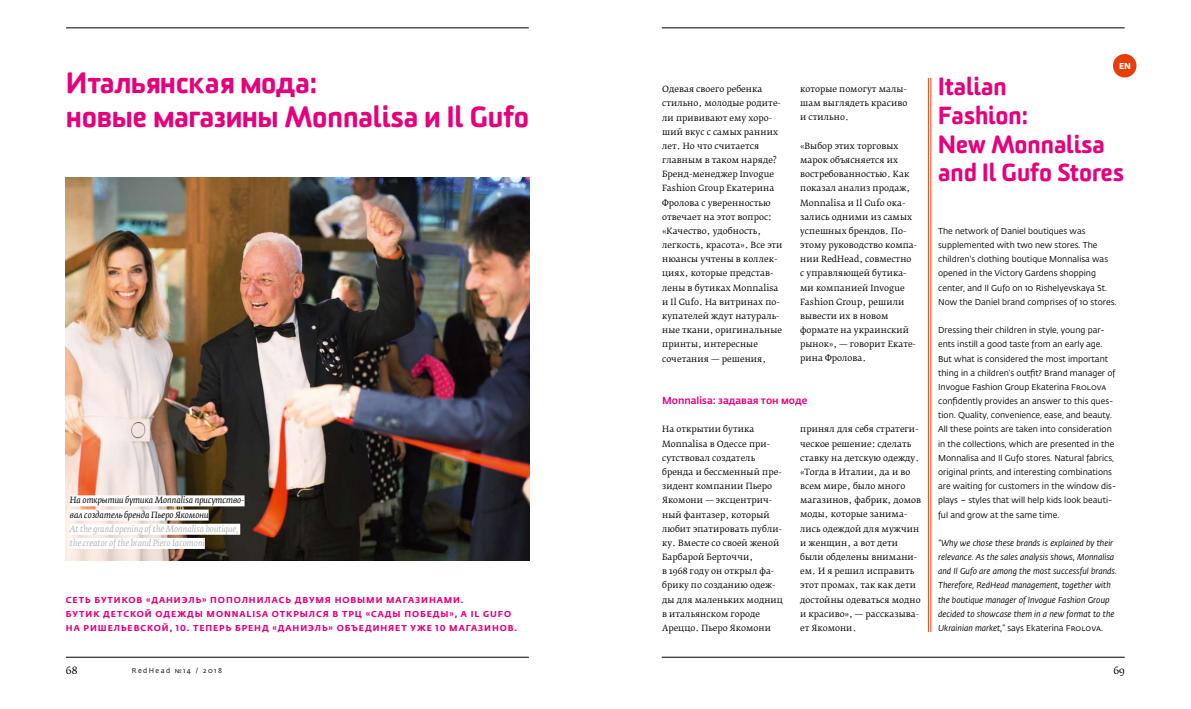
<style>
.page{position:relative;width:1191px;height:709px;background:#fff}
.page>*{position:absolute;margin:0;border:0;box-sizing:border-box;transform-origin:0 0}
.t1{font:900 28.4px/34px "Sommet Rounded";color:#e5007c}
.t2{font:900 24px/28.8px "Sommet Rounded";color:#e5007c}
.t3{font:500 10px "Fedra Sans Pro";color:#e5007c}
.t4{font:10px "Fedra Serif B Pro";color:#000}
.t5{font:8.5px/14.2px "Fedra Serif B Pro";color:#000}
.t6{font:8.5px/14.2px "Fedra Sans Pro";color:#000}
.t7{font:italic 8.5px/14.2px "Fedra Sans Pro";color:#000}
.t8{font:700 8.5px/14.2px "Fedra Sans Pro";letter-spacing:.11em;color:#e5007c}
.t9{font:italic 8.5px/14.2px "Fedra Serif B Pro";color:#b1b2b3}
.t10{font:italic 8.5px/14.2px "Fedra Serif B Pro";color:#000}
.t11{font:700 8.5px "Fedra Sans Pro";color:#fff}
.t12{font:7px "Fedra Sans Pro";letter-spacing:.2em;color:#000}
.s1{font-style:normal}
</style>
<div class="page">
<img style="left:66px;top:177px;width:463px;height:383px">
<div style="left:1113px;top:54px;width:23px;height:23px;background:#e73e07;border-radius:50%"></div>
<hr style="left:930px;top:78px;width:1px;height:554px;background:#e73e07">
<hr style="left:928px;top:78px;width:1px;height:554px;background:#e73e07">
<div style="left:70px;top:495px;width:174px;height:11px;background:#fff"></div>
<div style="left:70px;top:509px;width:139px;height:11px;background:#fff"></div>
<div style="left:70px;top:523px;width:170px;height:11px;background:#fff"></div>
<div style="left:70px;top:538px;width:135px;height:11px;background:#fff"></div>
<hr style="left:66px;top:27px;width:463px;height:1px;background:#000">
<hr style="left:66px;top:656px;width:463px;height:1px;background:#000">
<hr style="left:662px;top:27px;width:462px;height:1px;background:#000">
<hr style="left:662px;top:656px;width:462px;height:1px;background:#000">
<h1 class="t1" style="left:66px;top:66px;width:464px">Итальянская мода:<br>новые магазины Monnalisa и Il Gufo</h1>
<p class="t10" style="left:70px;top:493px;width:176px">На открытии бутика Monnalisa присутство&shy;вал создатель бренда Пьеро Якомони</p>
<p class="t9" style="left:70px;top:521px;width:170px">At the grand opening of the Monnalisa boutique, the creator of the brand Piero Iacomoni</p>
<p class="t8" style="left:66px;top:592px;width:453px">СЕТЬ БУТИКОВ «ДАНИЭЛЬ» ПОПОЛНИЛАСЬ ДВУМЯ НОВЫМИ МАГАЗИНАМИ.<br>БУТИК ДЕТСКОЙ ОДЕЖДЫ MONNALISA ОТКРЫЛСЯ В ТРЦ «САДЫ ПОБЕДЫ», А IL GUFO<br>НА РИШЕЛЬЕВСКОЙ, 10. ТЕПЕРЬ БРЕНД «ДАНИЭЛЬ» ОБЪЕДИНЯЕТ УЖЕ 10 МАГАЗИНОВ.</p>
<p class="t5" style="left:662px;top:82px;width:122px">Одевая своего ребенка стильно, молодые родите&shy;ли прививают ему хоро&shy;ший вкус с самых ранних лет. Но что считается главным в таком наряде?<br>Бренд-менеджер Invogue<br>Fashion Group Екатерина<br>Фролова с уверенностью отвечает на этот вопрос: «Качество, удобность, легкость, красота». Все эти нюансы учтены в коллек&shy;циях, которые представ&shy;лены в бутиках Monnalisa и Il Gufo. На витринах по&shy;купателей ждут натураль&shy;ные ткани, оригинальные принты, интересные сочетания — решения,</p>
<p class="t5" style="left:800px;top:82px;width:109px;text-align:justify">которые помогут малы&shy;шам выглядеть красиво и стильно.</p>
<p class="t5" style="left:800px;top:139px;width:118px">«Выбор этих торговых марок объясняется их востребованностью. Как показал анализ продаж,<br>Monnalisa и Il Gufo ока&shy;зались одними из самых успешных брендов. По&shy;этому руководство компа&shy;нии RedHead, совместно с управляющей бутика&shy;ми компанией Invogue<br>Fashion Group, решили вывести их в новом формате на украинский рынок», — говорит Екате&shy;рина Фролова.</p>
<p class="t3" style="left:662px;top:393px;width:147px">Monnalisa: задавая тон моде</p>
<p class="t5" style="left:662px;top:422px;width:122px">На открытии бутика<br>Monnalisa в Одессе при&shy;сутствовал создатель бренда и бессменный пре&shy;зидент компании Пьеро<br>Якомони — эксцентрич&shy;ный фантазер, который любит эпатировать публи&shy;ку. Вместе со своей женой<br>Барбарой Берточчи,<br>в 1968 году он открыл фа&shy;брику по созданию одеж&shy;ды для маленьких модниц в итальянском городе<br>Ареццо. Пьеро Якомони</p>
<p class="t5" style="left:800px;top:422px;width:122px">принял для себя стратеги&shy;ческое решение: сделать ставку на детскую одежду. «Тогда в Италии, да и во всем мире, было много магазинов, фабрик, домов моды, которые занима&shy;лись одеждой для мужчин и женщин, а вот дети были обделены внимани&shy;ем. И я решил исправить этот промах, так как дети достойны одеваться модно и красиво», — рассказыва&shy;ет Якомони.</p>
<p class="t11" style="left:1119px;top:59px;width:14px">EN</p>
<h2 class="t2" style="left:938px;top:72px;width:187px">Italian<br>Fashion:<br>New Monnalisa and Il Gufo Stores</h2>
<p class="t6" style="left:938px;top:224px;width:180px">The network of Daniel boutiques was supplemented with two new stores. The children's clothing boutique Monnalisa was opened in the Victory Gardens shopping center, and Il Gufo on 10 Rishelyevskaya St.<br>Now the Daniel brand comprises of 10 stores.</p>
<p class="t6" style="left:938px;top:323px;width:180px">Dressing their children in style, young par&shy;ents instill a good taste from an early age.<br>But what is considered the most important thing in a children’s outfit? Brand manager of Invogue Fashion Group Ekaterina Frolova confidently provides an answer to this ques&shy;tion. Quality, convenience, ease, and beauty.<br>All these points are taken into consideration in the collections, which are presented in the Monnalisa and Il Gufo stores. Natural fabrics, original prints, and interesting combinations are waiting for customers in the window dis&shy;plays – styles that will help kids look beauti&shy;ful and grow at the same time.</p>
<p class="t7" style="left:938px;top:535px;width:180px">“Why we chose these brands is explained by their relevance. As the sales analysis shows, Monnalisa and Il Gufo are among the most successful brands.<br>Therefore, RedHead management, together with the boutique manager of Invogue Fashion Group decided to showcase them in a new format to the Ukrainian market,” <span class="s1">says Ekaterina Frolova.</span></p>
<p class="t4" style="left:66px;top:663px;width:13px">68</p>
<p class="t12" style="left:132px;top:666px;width:92px">RedHead №14 / 2018</p>
<p class="t4" style="left:1113px;top:663px;width:13px">69</p>
</div>
